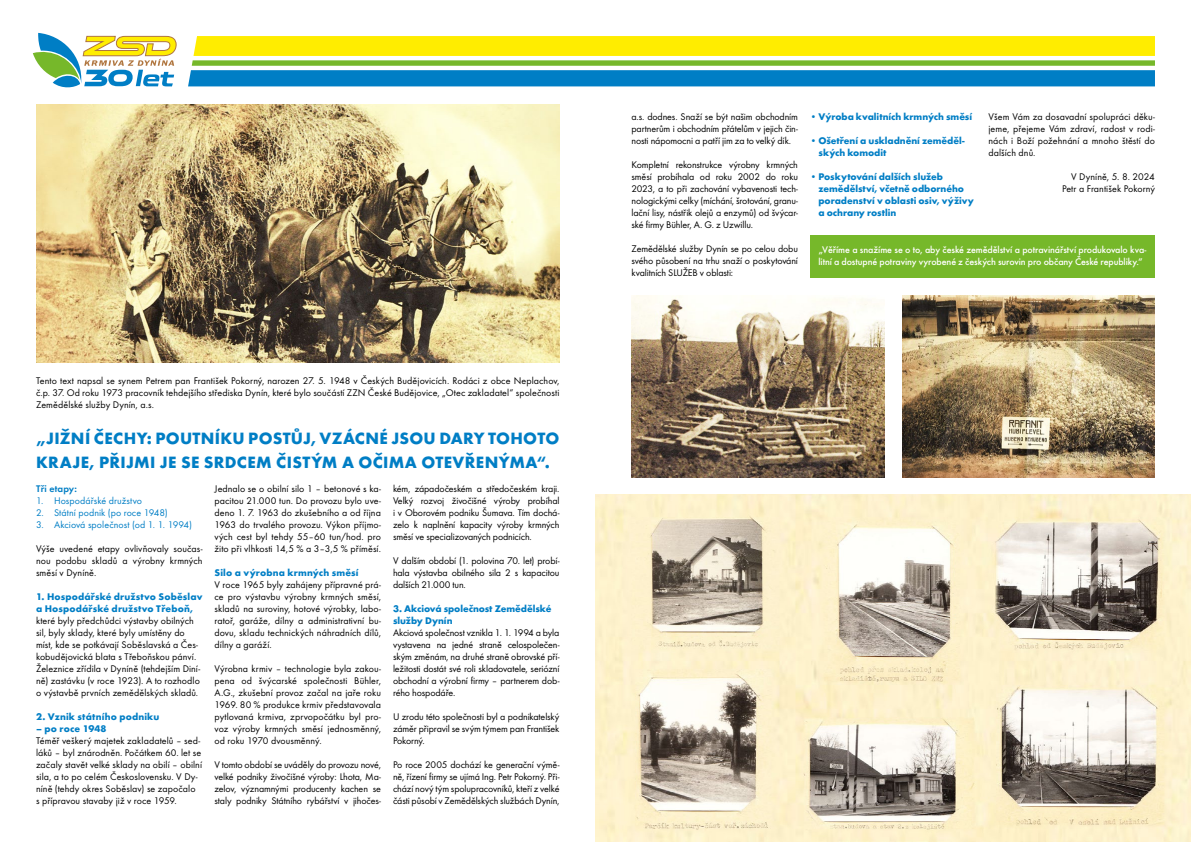
<style>
.page{position:relative;width:1191px;height:842px;background:#fff}
.page>*{position:absolute;margin:0;border:0;box-sizing:border-box;transform-origin:0 0}
.t1{font:700 17px/24px "Futura TOT";letter-spacing:.015em;color:#007ec5}
.t2{font:10px/12px "Futura TOT";letter-spacing:.005em;color:#000;text-align:justify}
.t3{font:700 10px/12px "Futura TOT";color:#007ec5}
.t4{font:500 10px/12px "Futura TOT";letter-spacing:-.01em;color:#fff}
.t5{font:10px "Futura TOT";letter-spacing:.005em;color:#007ec5}
.t6{font:600 10px "Futura TOT";letter-spacing:.01em;color:#007ec5}
</style>
<div class="page">
<div style="left:810px;top:235px;width:345px;height:43px;background:#76b82a"></div>
<svg style="left:33px;top:33px;width:144px;height:55px"></svg>
<div style="left:559px;top:34px;width:72px;height:54px;background:linear-gradient(to right,#8fc6e5,#8fc6e5)"></div>
<img style="left:36px;top:104px;width:523px;height:259px">
<img style="left:595px;top:494px;width:596px;height:348px">
<svg style="left:188px;top:36px;width:967px;height:50px"></svg>
<img style="left:902px;top:296px;width:253px;height:181px">
<img style="left:631px;top:296px;width:253px;height:181px">
<p class="t2" style="left:36px;top:375px;width:525px">Tento text napsal se synem Petrem pan František Pokorný, narozen 27. 5. 1948 v Českých Budějovicích. Rodáci z obce Neplachov, č.p. 37. Od roku 1973 pracovník tehdejšího střediska Dynín, které bylo součástí ZZN České Budějovice, „Otec zakladatel“ společnosti Zemědělské služby Dynín, a.s.</p>
<h1 class="t1" style="left:36px;top:426px;width:525px">„JIŽNÍ ČECHY: POUTNÍKU POSTŮJ, VZÁCNÉ JSOU DARY TOHOTO<br>KRAJE, PŘIJMI JE SE SRDCEM ČISTÝM A OČIMA OTEVŘENÝMA“.</h1>
<p class="t6" style="left:36px;top:483px;width:42px">Tři etapy:</p>
<p class="t5" style="left:36px;top:495px;width:108px">1. Hospodářské družstvo</p>
<p class="t5" style="left:36px;top:507px;width:133px">2. Státní podnik (po roce 1948)</p>
<p class="t5" style="left:36px;top:519px;width:157px">3. Akciová společnost (od 1. 1. 1994)</p>
<p class="t2" style="left:36px;top:543px;width:168px">Výše uvedené etapy ovlivňovaly součas&shy;nou podobu skladů a výrobny krmných směsí v Dyníně.</p>
<p class="t3" style="left:36px;top:590px;width:168px">1. Hospodářské družstvo Soběslav a Hospodářské družstvo Třeboň,</p>
<p class="t2" style="left:36px;top:615px;width:166px;text-align:left">které byly předchůdci výstavby obilných sil, byly sklady, které byly umístěny do míst, kde se potkávají Soběslavská a Čes&shy;kobudějovická blata s Třeboňskou pánví.<br>Železnice zřídila v Dyníně (tehdejším Diní&shy;ně) zastávku (v roce 1923). A to rozhodlo o výstavbě prvních zemědělských skladů.</p>
<p class="t3" style="left:36px;top:710px;width:125px">2. Vznik státního podniku</p>
<p class="t3" style="left:36px;top:722px;width:72px">– po roce 1948</p>
<p class="t2" style="left:36px;top:735px;width:168px;text-align:left">Téměř veškerý majetek zakladatelů – sed&shy;láků – byl znárodněn. Počátkem 60. let se začaly stavět velké sklady na obilí – obilní sila, a to po celém Československu. V Dy&shy;níně (tehdy okres Soběslav) se započalo<br>s přípravou stavaby již v roce 1959.</p>
<p class="t2" style="left:214px;top:483px;width:168px">Jednalo se o obilní silo 1 – betonové s ka&shy;pacitou 21.000 tun. Do provozu bylo uve&shy;deno 1. 7. 1963 do zkušebního a od října 1963 do trvalého provozu. Výkon příjmo&shy;vých cest byl tehdy 55–60 tun/hod. pro žito při vlhkosti 14,5 % a 3–3,5 % příměsí.</p>
<p class="t3" style="left:214px;top:566px;width:146px">Silo a výrobna krmných směsí</p>
<p class="t2" style="left:214px;top:579px;width:168px">V roce 1965 byly zahájeny přípravné prá&shy;ce pro výstavbu výrobny krmných směsí, skladů na suroviny, hotové výrobky, labo&shy;ratoř, garáže, dílny a administrativní bu&shy;dovu, skladu technických náhradních dílů, dílny a garáží.</p>
<p class="t2" style="left:214px;top:663px;width:168px">Výrobna krmiv – technologie byla zakou&shy;pena od švýcarské společnosti Bühler, A.G., zkušební provoz začal na jaře roku 1969. 80 % produkce krmiv představovala pytlovaná krmiva, zprvopočátku byl pro&shy;voz výroby krmných směsí jednosměnný, od roku 1970 dvousměnný.</p>
<p class="t2" style="left:214px;top:759px;width:168px">V tomto období se uváděly do provozu nové, velké podniky živočišné výroby: Lhota, Ma&shy;zelov, významnými producenty kachen se staly podniky Státního rybářství v jihočes-</p>
<p class="t2" style="left:393px;top:483px;width:168px">kém, západočeském a středočeském kraji.<br>Velký rozvoj živočišné výroby probíhal i v Oborovém podniku Šumava. Tím dochá&shy;zelo k naplnění kapacity výroby krmných směsí ve specializovaných podnicích.</p>
<p class="t2" style="left:393px;top:555px;width:168px">V dalším období (1. polovina 70. let) probí&shy;hala výstavba obilného sila 2 s kapacitou dalších 21.000 tun.</p>
<p class="t3" style="left:393px;top:602px;width:160px">3. Akciová společnost Zemědělské služby Dynín</p>
<p class="t2" style="left:393px;top:627px;width:168px">Akciová společnost vznikla 1. 1. 1994 a byla vystavena na jedné straně celospolečen&shy;ským změnám, na druhé straně obrovské pří&shy;ležitosti dostát své roli skladovatele, seriózní obchodní a výrobní firmy – partnerem dob&shy;rého hospodáře.</p>
<p class="t2" style="left:393px;top:711px;width:168px">U zrodu této společnosti byl a podnikatelský záměr připravil se svým týmem pan František Pokorný.</p>
<p class="t2" style="left:393px;top:759px;width:168px">Po roce 2005 dochází ke generační výmě&shy;ně, řízení firmy se ujímá Ing. Petr Pokorný. Při&shy;chází nový tým spolupracovníků, kteří z velké části působí v Zemědělských službách Dynín,</p>
<p class="t2" style="left:631px;top:111px;width:168px">a.s. dodnes. Snaží se být našim obchodním partnerům i obchodním přátelům v jejich čin&shy;nosti nápomocni a patří jim za to velký dík.</p>
<p class="t2" style="left:631px;top:159px;width:168px">Kompletní rekonstrukce výrobny krmných směsí probíhala od roku 2002 do roku 2023, a to při zachování vybavenosti tech&shy;nologickými celky (míchání, šrotování, granu&shy;lační lisy, nástřik olejů a enzymů) od švýcar&shy;ské firmy Bühler, A. G. z Uzwillu.</p>
<p class="t2" style="left:631px;top:243px;width:168px">Zemědělské služby Dynín se po celou dobu svého působení na trhu snaží o poskytování kvalitních SLUŽEB v oblasti:</p>
<p class="t3" style="left:810px;top:110px;width:164px">• Výroba kvalitních krmných směsí</p>
<p class="t3" style="left:818px;top:134px;width:147px;text-indent:-8px">• Ošetření a uskladnění zeměděl&shy;ských komodit</p>
<p class="t3" style="left:818px;top:170px;width:157px;text-indent:-8px">• Poskytování dalších služeb zemědělství, včetně odborného poradenství v oblasti osiv, výživy a ochrany rostlin</p>
<p class="t2" style="left:988px;top:111px;width:168px">Všem Vám za dosavadní spolupráci děku&shy;jeme, přejeme Vám zdraví, radost v rodi&shy;nách i Boží požehnání a mnoho štěstí do dalších dnů.</p>
<p class="t2" style="left:1062px;top:171px;width:94px;text-align:right">V Dyníně, 5. 8. 2024<br>Petr a František Pokorný</p>
<p class="t4" style="left:818px;top:244px;width:329px">„Věříme a snažíme se o to, aby české zemědělství a potravinářství produkovalo kva&shy;litní a dostupné potraviny vyrobené z českých surovin pro občany České republiky.“</p>
</div>
